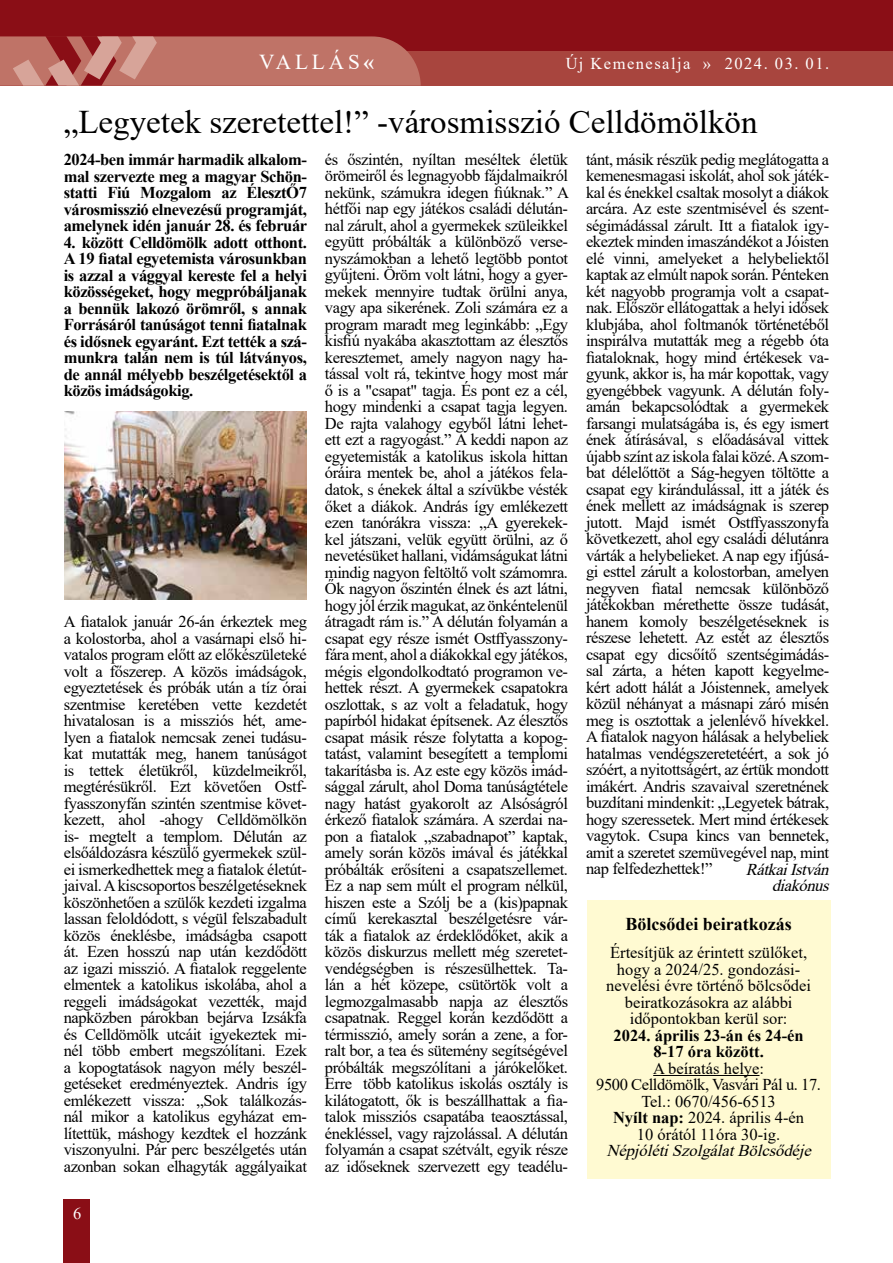
<style>
.page{position:relative;width:893px;height:1263px;background:#fff}
.page>*{position:absolute;margin:0;border:0;box-sizing:border-box;transform-origin:0 0}
.t1{font:33px "Times New Roman";color:#000}
.t2{font:21.3px "Times New Roman";letter-spacing:.185em;color:#fff}
.t3{font:700 18px "Times New Roman";color:#000}
.t4{font:16.5px/16.5px "Times New Roman";letter-spacing:-.025em;color:#000;text-align:justify}
.t5{font:700 16.5px/16.5px "Times New Roman";letter-spacing:-.025em;color:#000;text-align:justify}
.t6{font:16.5px/16.5px "Times New Roman";color:#000;text-align:center}
.t7{font:italic 16.5px/16.5px "Times New Roman";color:#000;text-align:right}
.t8{font:700 16.5px/16.5px "Times New Roman";color:#000;text-align:center}
.t9{font:16.5px "Times New Roman";letter-spacing:.09em;color:#fff}
.s1{font-weight:700}
</style>
<div class="page">
<div style="left:0;top:0;width:893px;height:85px;background:#8a0e16"></div>
<div style="left:0;top:52px;width:893px;height:34px;background:#a8453e"></div>
<div style="left:64px;top:1199px;width:26px;height:64px;background:#8a0e16"></div>
<svg style="left:0;top:36px;width:421px;height:50px;background:#bd6f65"></svg>
<img style="left:65px;top:412px;width:241px;height:188px">
<div style="left:587px;top:900px;width:243px;height:279px;background:#fffad2"></div>
<hr style="left:653px;top:1075px;width:106px;height:1px;background:#000">
<p class="t2" style="left:259px;top:46px;width:116px">VALLÁS<span class="s1">«</span></p>
<p class="t9" style="left:566px;top:52px;width:265px">Új Kemenesalja » 2024. 03. 01.</p>
<h1 class="t1" style="left:64px;top:99px;width:695px">„Legyetek szeretettel!” -városmisszió Celldömölkön</h1>
<p class="t5" style="left:64px;top:151px;width:245px">2024-ben immár harmadik alkalom&shy;mal szervezte meg a magyar Schön&shy;statti Fiú Mozgalom az ÉlesztŐ7 városmisszió elnevezésű programját, amelynek idén január 28. és február</p>
<p class="t5" style="left:64px;top:233px;width:245px">4. között Celldömölk adott otthont.<br>A 19 fiatal egyetemista városunkban is azzal a vággyal kereste fel a helyi közösségeket, hogy megpróbáljanak a bennük lakozó örömről, s annak Forrásáról tanúságot tenni fiatalnak és idősnek egyaránt. Ezt tették a szá&shy;munkra talán nem is túl látványos, de annál mélyebb beszélgetésektől a közös imádságokig.</p>
<p class="t4" style="left:64px;top:613px;width:245px">A fiatalok január 26-án érkeztek meg a kolostorba, ahol a vasárnapi első hi&shy;vatalos program előtt az előkészületeké volt a főszerep. A közös imádságok, egyeztetések és próbák után a tíz órai szentmise keretében vette kezdetét hivatalosan is a missziós hét, ame&shy;lyen a fiatalok nemcsak zenei tudásu&shy;kat mutatták meg, hanem tanúságot is tettek életükről, küzdelmeikről, megtérésükről. Ezt követően Ostf&shy;fyasszonyfán szintén szentmise követ&shy;kezett, ahol -ahogy Celldömölkön is- megtelt a templom. Délután az elsőáldozásra készülő gyermekek szül&shy;ei ismerkedhettek meg a fiatalok életút&shy;jaival. A kiscsoportos beszélgetéseknek köszönhetően a szülők kezdeti izgalma lassan feloldódott, s végül felszabadult közös éneklésbe, imádságba csapott át. Ezen hosszú nap után kezdődött az igazi misszió. A fiatalok reggelente elmentek a katolikus iskolába, ahol a reggeli imádságokat vezették, majd napközben párokban bejárva Izsákfa és Celldömölk utcáit igyekeztek mi&shy;nél több embert megszólítani. Ezek a kopogtatások nagyon mély beszél&shy;getéseket eredményeztek. Andris így emlékezett vissza: „Sok találkozás&shy;nál mikor a katolikus egyházat em&shy;lítettük, máshogy kezdtek el hozzánk viszonyulni. Pár perc beszélgetés után azonban sokan elhagyták aggályaikat</p>
<p class="t9" style="left:73px;top:1202px;width:10px">6</p>
<p class="t4" style="left:325px;top:151px;width:246px">és őszintén, nyíltan meséltek életük örömeiről és legnagyobb fájdalmaikról nekünk, számukra idegen fiúknak.” A hétfői nap egy játékos családi délután&shy;nal zárult, ahol a gyermekek szüleikkel együtt próbálták a különböző verse&shy;nyszámokban a lehető legtöbb pontot gyűjteni. Öröm volt látni, hogy a gyer&shy;mekek mennyire tudtak örülni anya, vagy apa sikerének. Zoli számára ez a program maradt meg leginkább: „Egy kisfiú nyakába akasztottam az élesztős keresztemet, amely nagyon nagy ha&shy;tással volt rá, tekintve hogy most már ő is a "csapat" tagja. És pont ez a cél, hogy mindenki a csapat tagja legyen.<br>De rajta valahogy egyből látni lehet&shy;ett ezt a ragyogást.” A keddi napon az egyetemisták a katolikus iskola hittan óráira mentek be, ahol a játékos fela&shy;datok, s énekek által a szívükbe vésték őket a diákok. András így emlékezett ezen tanórákra vissza: „A gyerekek&shy;kel játszani, velük együtt örülni, az ő nevetésüket hallani, vidámságukat látni mindig nagyon feltöltő volt számomra.<br>Ők nagyon őszintén élnek és azt látni, hogy jól érzik magukat, az önkéntelenül átragadt rám is.” A délután folyamán a csapat egy része ismét Ostffyasszony&shy;fára ment, ahol a diákokkal egy játékos, mégis elgondolkodtató programon ve&shy;hettek részt. A gyermekek csapatokra oszlottak, s az volt a feladatuk, hogy papírból hidakat építsenek. Az élesztős csapat másik része folytatta a kopog&shy;tatást, valamint besegített a templomi takarításba is. Az este egy közös imád&shy;sággal zárult, ahol Doma tanúságtétele nagy hatást gyakorolt az Alsóságról érkező fiatalok számára. A szerdai na&shy;pon a fiatalok „szabadnapot” kaptak, amely során közös imával és játékkal próbálták erősíteni a csapatszellemet.<br>Ez a nap sem múlt el program nélkül, hiszen este a Szólj be a (kis)papnak című kerekasztal beszélgetésre vár&shy;ták a fiatalok az érdeklődőket, akik a közös diskurzus mellett még szeretet&shy;vendégségben is részesülhettek. Ta&shy;lán a hét közepe, csütörtök volt a legmozgalmasabb napja az élesztős csapatnak. Reggel korán kezdődött a térmisszió, amely során a zene, a for&shy;ralt bor, a tea és sütemény segítségével próbálták megszólítani a járókelőket.<br>Erre több katolikus iskolás osztály is kilátogatott, ők is beszállhattak a fia&shy;talok missziós csapatába teaosztással, énekléssel, vagy rajzolással. A délután folyamán a csapat szétvált, egyik része az időseknek szervezett egy teadélu-</p>
<p class="t4" style="left:586px;top:151px;width:245px">tánt, másik részük pedig meglátogatta a kemenesmagasi iskolát, ahol sok játék&shy;kal és énekkel csaltak mosolyt a diákok arcára. Az este szentmisével és szent&shy;ségimádással zárult. Itt a fiatalok igy&shy;ekeztek minden imaszándékot a Jóisten elé vinni, amelyeket a helybeliektől kaptak az elmúlt napok során. Pénteken két nagyobb programja volt a csapat&shy;nak. Először ellátogattak a helyi idősek klubjába, ahol foltmanók történetéből inspirálva mutatták meg a régebb óta fiataloknak, hogy mind értékesek va&shy;gyunk, akkor is, ha már kopottak, vagy gyengébbek vagyunk. A délután foly&shy;amán bekapcsolódtak a gyermekek farsangi mulatságába is, és egy ismert ének átírásával, s előadásával vittek újabb színt az iskola falai közé. A szom&shy;bat délelőttöt a Ság-hegyen töltötte a csapat egy kirándulással, itt a játék és ének mellett az imádságnak is szerep jutott. Majd ismét Ostffyasszonyfa következett, ahol egy családi délutánra várták a helybelieket. A nap egy ifjúsá&shy;gi esttel zárult a kolostorban, amelyen negyven fiatal nemcsak különböző játékokban mérethette össze tudását, hanem komoly beszélgetéseknek is részese lehetett. Az estét az élesztős csapat egy dicsőítő szentségimádás&shy;sal zárta, a héten kapott kegyelme&shy;kért adott hálát a Jóistennek, amelyek közül néhányat a másnapi záró misén meg is osztottak a jelenlévő hívekkel.<br>A fiatalok nagyon hálásak a helybeliek hatalmas vendégszeretetéért, a sok jó szóért, a nyitottságért, az értük mondott imákért. Andris szavaival szeretnének buzdítani mindenkit: „Legyetek bátrak, hogy szeressetek. Mert mind értékesek vagytok. Csupa kincs van bennetek, amit a szeretet szemüvegével nap, mint nap felfedezhettek!”</p>
<p class="t7" style="left:746px;top:860px;width:90px">RátkaiIstván diakónus</p>
<p class="t3" style="left:625px;top:911px;width:168px">Bölcsődei beiratkozás</p>
<p class="t6" style="left:606px;top:944px;width:206px">Értesítjük az érintett szülőket, hogy a 2024/25. gondozási&shy;nevelési évre történő bölcsődei beiratkozásokra az alábbi időpontokban kerül sor:</p>
<p class="t8" style="left:613px;top:1026px;width:192px">2024. április 23-án és 24-én<br>8-17 óra között.</p>
<p class="t6" style="left:596px;top:1059px;width:226px">A beíratás helye:<br>9500 Celldömölk, Vasvári Pál u. 17.<br>Tel.: 0670/456-6513<br><span class="s1">Nyílt nap:</span> 2024. április 4-én<br>10 órától 11óra 30-ig.</p>
<p class="t7" style="left:606px;top:1142px;width:211px">Népj ólétiSzolgálatBölcsődéj e</p>
</div>
